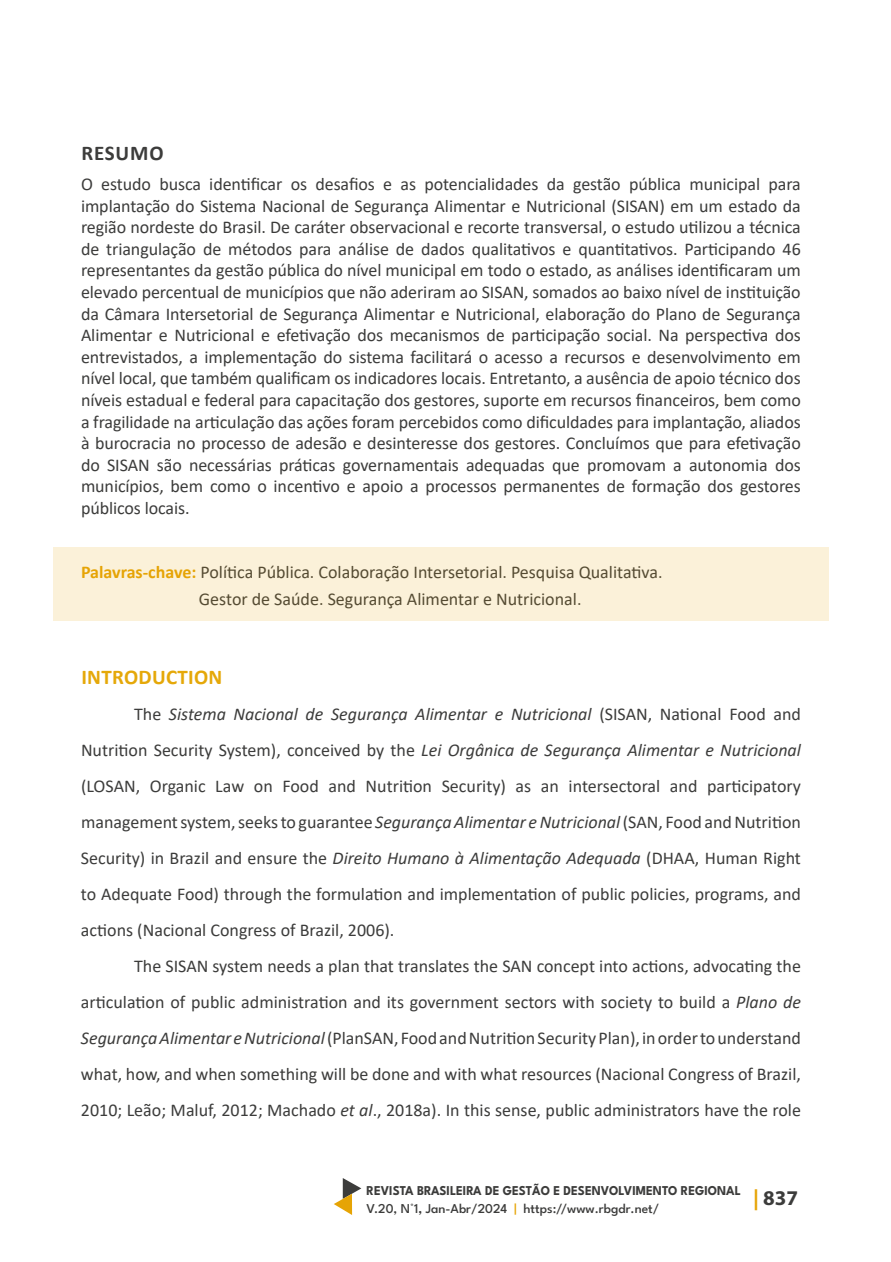
<style>
.page{position:relative;width:891px;height:1262px;background:#fff}
.page>*{position:absolute;margin:0;border:0;box-sizing:border-box;transform-origin:0 0}
.t1{font:700 21px "Calibri";letter-spacing:.015em;color:#e5a809}
.t2{font:700 21px "Calibri";letter-spacing:.04em;color:#3c3c3b}
.t3{font:700 21px "Myriad Pro";color:#3c3c3b}
.t4{font:18px/21.6px "Calibri";color:#3c3c3b;text-align:justify}
.t5{font:700 13.5px/18px "League Spartan";color:#3c3c3b;scale:.94 1}
.s1{font-weight:700;color:#e6a405}
.s2{font-family:"Times New Roman"}
.s3{font-style:italic}
.s4{font-weight:500}
.s5{font-weight:600}
.s6{font-weight:500;color:#e6a405}
.s7{color:#e6a405}
</style>
<div class="page">
<svg style="left:334px;top:1178px;width:27px;height:37px"></svg>
<div style="left:53px;top:547px;width:776px;height:74px;background:#fbf1d9"></div>
<p class="t2" style="left:81px;top:138px;width:84px">RESUMO</p>
<p class="t4" style="left:81px;top:173px;width:721px">O estudo busca identificar os desafios e as potencialidades da gestão pública municipal para implantação do Sistema Nacional de Segurança Alimentar e Nutricional (SISAN) em um estado da região nordeste do Brasil. De caráter observacional e recorte transversal, o estudo utilizou a técnica de triangulação de métodos para análise de dados qualitativos e quantitativos. Participando 46 representantes da gestão pública do nível municipal em todo o estado, as análises identificaram um elevado percentual de municípios que não aderiram ao SISAN, somados ao baixo nível de instituição da Câmara Intersetorial de Segurança Alimentar e Nutricional, elaboração do Plano de Segurança Alimentar e Nutricional e efetivação dos mecanismos de participação social. Na perspectiva dos entrevistados, a implementação do sistema facilitará o acesso a recursos e desenvolvimento em nível local, que também qualificam os indicadores locais. Entretanto, a ausência de apoio técnico dos níveis estadual e federal para capacitação dos gestores, suporte em recursos financeiros, bem como a fragilidade na articulação das ações foram percebidos como dificuldades para implantação, aliados à burocracia no processo de adesão e desinteresse dos gestores. Concluímos que para efetivação do SISAN são necessárias práticas governamentais adequadas que promovam a autonomia dos municípios, bem como o incentivo e apoio a processos permanentes de formação dos gestores públicos locais.</p>
<p class="t4" style="left:199px;top:558px;width:465px;line-height:27px;text-indent:-118px"><span class="s1">Palavras-chave:</span> Política Pública<span class="s2">.</span> Colaboração Intersetorial<span class="s2">.</span> Pesquisa Qualitativa<span class="s2">.<br></span>Gestor de Saúde<span class="s2">.</span> Segurança Alimentar e Nutricional<span class="s2">.</span></p>
<p class="t1" style="left:81px;top:662px;width:143px">INTRODUCTION</p>
<p class="t4" style="left:81px;top:696px;width:722px;line-height:36px;text-indent:53px">The <span class="s3">Sistema Nacional de Segurança Alimentar e Nutricional</span> (SISAN, National Food and Nutrition Security System), conceived by the <span class="s3">Lei Orgânica de Segurança Alimentar e Nutricional </span>(LOSAN, Organic Law on Food and Nutrition Security) as an intersectoral and participatory management system, seeks to guarantee <span class="s3">Segurança Alimentar e Nutricional</span> (SAN, Food and Nutrition Security) in Brazil and ensure the <span class="s3">Direito Humano à Alimentação Adequada</span> (DHAA, Human Right to Adequate Food) through the formulation and implementation of public policies, programs, and actions (Nacional Congress of Brazil, 2006).</p>
<p class="t4" style="left:81px;top:948px;width:722px;line-height:36px;text-indent:53px">The SISAN system needs a plan that translates the SAN concept into actions, advocating the articulation of public administration and its government sectors with society to build a <span class="s3">Plano de Segurança Alimentar e Nutricional</span> (PlanSAN, Food and Nutrition Security Plan), in order to understand what, how, and when something will be done and with what resources (Nacional Congress of Brazil, 2010; Leão; Maluf, 2012; Machado <span class="s3">et al</span>., 2018a). In this sense, public administrators have the role</p>
<p class="t5" style="left:367px;top:1180px;width:400px">REVISTA BRASILEIRA DE GESTÃO E DESENVOLVIMENTO REGIONAL<br><span class="s4">V.20, N°1</span><span class="s5">,</span> <span class="s4">Jan-Abr/2024</span> <span class="s6">|</span> <span class="s4">https://www.rbgdr.net/</span></p>
<p class="t3" style="left:753px;top:1184px;width:47px"><span class="s7">|</span> 837</p>
</div>
